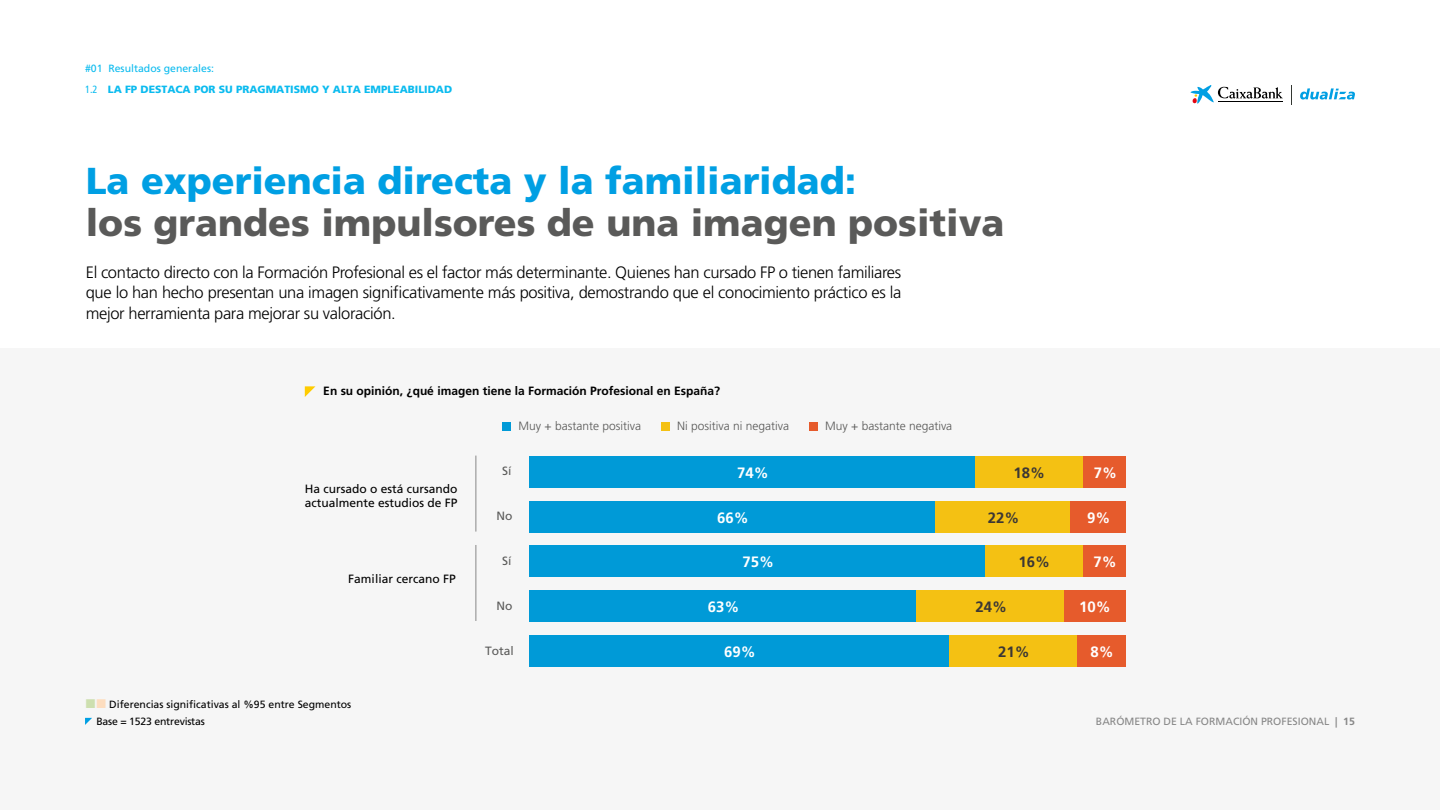
<style>
.page{position:relative;width:1440px;height:810px;background:#fff}
.page>*{position:absolute;margin:0;border:0;box-sizing:border-box;transform-origin:0 0}
.t1{font:900 37.5px "Frutiger LT Std";color:#5a5a59}
.t2{font:900 37.5px "Frutiger LT Std";color:#009fe3}
.t3{font:300 16.5px/20.2px "Frutiger LT Std";letter-spacing:-.02em;color:#000;text-align:justify}
.t4{font:700 15px "Frutiger LT Std";color:#fff}
.t5{font:700 15px "Frutiger LT Std";color:#3b3735}
.t6{font:12px/14.4px "Frutiger LT Std";color:#000}
.t7{font:300 12px "Frutiger LT Std";color:#575756}
.t8{font:700 12px "Frutiger LT Std";color:#000}
.t9{font:12px "Frutiger LT Std";color:#5a5a59}
.t10{font:10.5px "Frutiger LT Std";color:#000}
.t11{font:10.5px/20.7px "Frutiger LT Std";color:#0bbbef}
.t12{font:10.5px "Frutiger LT Std";color:#878787}
.t13{font:900 10.5px "Frutiger LT Std";color:#0bbbef}
.t14{font:10.5px "Frutiger LT Std";letter-spacing:-.02em;color:#000}
.s1{font-stretch:condensed}
.s2{font-weight:900}
.s3{font-family:"Inter 18 pt";font-weight:900;font-size:12px;color:#cddfaf}
.s4{font-family:"Inter 18 pt";font-weight:900;font-size:12px;color:#fdddbf}
.s5{font-weight:700}
</style>
<div class="page">
<div style="left:0;top:349px;width:1440px;height:461px;background:#f6f6f6"></div>
<svg style="left:1191px;top:85px;width:92px;height:19px"></svg>
<hr style="left:1218px;top:101px;width:65px;height:1px;background:#000">
<svg style="left:1300px;top:88px;width:55px;height:12px"></svg>
<svg style="left:85px;top:718px;width:7px;height:7px"></svg>
<hr style="left:476px;top:456px;width:1px;height:76px;background:#878787">
<hr style="left:476px;top:545px;width:1px;height:76px;background:#878787">
<svg style="left:305px;top:386px;width:10px;height:11px"></svg>
<div style="left:529px;top:456px;width:446px;height:32px;background:#009ad7"></div>
<div style="left:975px;top:456px;width:109px;height:32px;background:#f4c113"></div>
<div style="left:1084px;top:456px;width:42px;height:32px;background:#e65b2c"></div>
<div style="left:529px;top:501px;width:406px;height:31px;background:#009ad7"></div>
<div style="left:935px;top:501px;width:135px;height:31px;background:#f4c113"></div>
<div style="left:1070px;top:501px;width:56px;height:31px;background:#e65b2c"></div>
<div style="left:529px;top:546px;width:457px;height:31px;background:#009ad7"></div>
<div style="left:986px;top:546px;width:97px;height:31px;background:#f4c113"></div>
<div style="left:1083px;top:546px;width:43px;height:31px;background:#e65b2c"></div>
<div style="left:529px;top:590px;width:388px;height:32px;background:#009ad7"></div>
<div style="left:917px;top:590px;width:147px;height:32px;background:#f4c113"></div>
<div style="left:1064px;top:590px;width:62px;height:32px;background:#e65b2c"></div>
<div style="left:529px;top:635px;width:420px;height:31px;background:#009ad7"></div>
<div style="left:949px;top:635px;width:128px;height:31px;background:#f4c113"></div>
<div style="left:1077px;top:635px;width:49px;height:31px;background:#e65b2c"></div>
<div style="left:503px;top:422px;width:8px;height:9px;background:#009ad7"></div>
<div style="left:661px;top:422px;width:9px;height:9px;background:#f4c113"></div>
<div style="left:809px;top:422px;width:9px;height:9px;background:#e65b2c"></div>
<p class="t11" style="left:85px;top:58px;width:130px">#01 Resultados generales:<br><span class="s1">1.2</span> <span class="s2">La fp destaca</span></p>
<p class="t13" style="left:194px;top:83px;width:8px">por</p>
<p class="t13" style="left:219px;top:83px;width:26px">su pra</p>
<p class="t13" style="left:258px;top:83px;width:17px">gmatismo</p>
<p class="t13" style="left:322px;top:83px;width:19px">y alta</p>
<p class="t13" style="left:364px;top:83px;width:8px">empleabilidad</p>
<h1 class="t2" style="left:86px;top:158px;width:772px">La experiencia directa y la familiaridad:</h1>
<h1 class="t1" style="left:86px;top:200px;width:920px">los grandes impulsores de una imagen positiva</h1>
<p class="t3" style="left:86px;top:262px;width:817px">El contacto directo con la Formación Profesional es el factor más determinante. Quienes han cursado FP o tienen familiares que lo han hecho presentan una imagen significativamente más positiva, demostrando que el conocimiento práctico es la mejor herramienta para mejorar su valoración.</p>
<p class="t8" style="left:323px;top:384px;width:398px">En su opinión, ¿qué imagen tiene la Formación Profesional en España?</p>
<p class="t6" style="left:305px;top:482px;width:154px">Ha cursado o está cursando actualmente estudios de FP</p>
<p class="t6" style="left:348px;top:572px;width:109px">Familiar cercano FP</p>
<p class="t10" style="left:85px;top:698px;width:268px"><span class="s3">■</span><span class="s4">■</span> Diferencias significativas al %95 entre Segmentos</p>
<p class="t14" style="left:96px;top:715px;width:110px">Base = 1523 entrevistas</p>
<p class="t7" style="left:519px;top:419px;width:124px">Muy + bastante positiva</p>
<p class="t7" style="left:677px;top:419px;width:113px">Ni positiva ni negativa</p>
<p class="t7" style="left:825px;top:419px;width:129px">Muy + bastante negativa</p>
<p class="t9" style="left:502px;top:464px;width:11px">Sí</p>
<p class="t9" style="left:497px;top:509px;width:17px">No</p>
<p class="t9" style="left:502px;top:554px;width:11px">Sí</p>
<p class="t9" style="left:497px;top:599px;width:17px">No</p>
<p class="t9" style="left:485px;top:643px;width:30px">Total</p>
<p class="t4" style="left:737px;top:464px;width:33px">74%</p>
<p class="t4" style="left:717px;top:508px;width:33px">66%</p>
<p class="t4" style="left:742px;top:553px;width:33px">75%</p>
<p class="t4" style="left:708px;top:598px;width:33px">63%</p>
<p class="t4" style="left:724px;top:643px;width:33px">69%</p>
<p class="t5" style="left:1014px;top:464px;width:33px">18%</p>
<p class="t5" style="left:988px;top:508px;width:33px">22%</p>
<p class="t5" style="left:1019px;top:553px;width:33px">16%</p>
<p class="t5" style="left:975px;top:598px;width:33px">24%</p>
<p class="t5" style="left:998px;top:643px;width:33px">21%</p>
<p class="t4" style="left:1094px;top:464px;width:25px">7%</p>
<p class="t4" style="left:1087px;top:508px;width:25px">9%</p>
<p class="t4" style="left:1094px;top:553px;width:25px">7%</p>
<p class="t4" style="left:1079px;top:598px;width:33px">10%</p>
<p class="t4" style="left:1091px;top:643px;width:25px">8%</p>
<p class="t12" style="left:1096px;top:715px;width:261px">BARÓMETRO DE LA FORMACIÓN PROFESIONAL <span class="s5">| 15</span></p>
</div>
